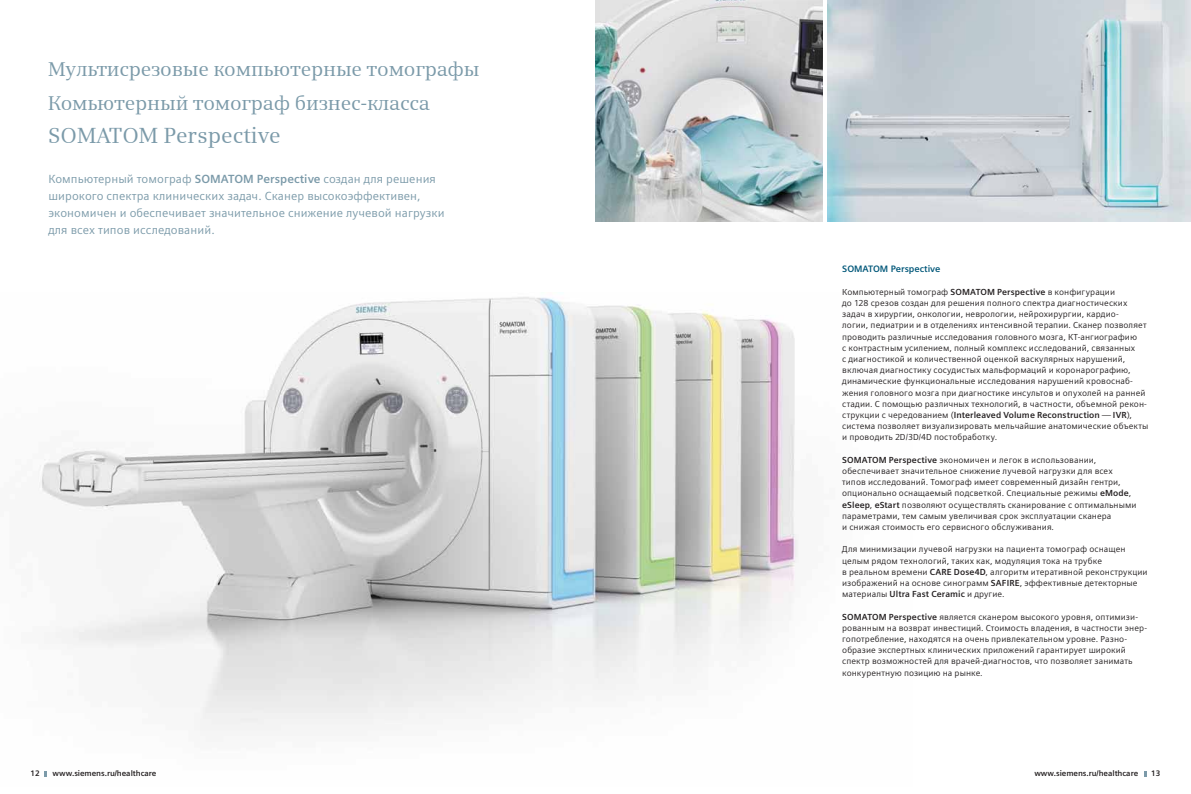
<style>
.page{position:relative;width:1191px;height:794px;background:#fff}
.page>*{position:absolute;margin:0;border:0;box-sizing:border-box;transform-origin:0 0}
.t1{font:22px "Siemens Serif";color:#7b9aa9}
.t2{font:20px/33.6px "Siemens Serif";letter-spacing:-.01em;color:#7b9aa9}
.t3{font:11.8px/17px "Siemens Sans";letter-spacing:.005em;color:#7b9aa9}
.t4{font:700 9.3px "Siemens Sans";color:#005779}
.t5{font:700 8.8px "Siemens Sans";letter-spacing:.005em;color:#231f20}
.t6{font:8.7px/11.2px "Siemens Sans";letter-spacing:.005em;color:#231f20}
.t7{font:700 8px "Siemens Sans";letter-spacing:-.005em;color:#231f20}
.s1{font-weight:700}
.s2{font-weight:700;font-size:8.8px}
.s3{font-weight:400;font-size:8.7px}
</style>
<div class="page">
<img style="left:39px;top:297px;width:759px;height:480px">
<img style="left:828px;top:0;width:363px;height:222px">
<img style="left:595px;top:0;width:227px;height:222px">
<svg style="left:44px;top:771px;width:3px;height:5px"></svg>
<h2 class="t2" style="left:48px;top:52px;width:433px">Мультисрезовые компьютерные томографы<br>Комьютерный томограф бизнес-класса</h2>
<h1 class="t1" style="left:48px;top:123px;width:234px">SOMATOM Perspective</h1>
<h3 class="t3" style="left:48px;top:170px;width:398px">Компьютерный томограф <span class="s1">SOMATOM Perspective</span> создан для решения широкого спектра клинических задач. Сканер высокоэффективен, экономичен и обеспечивает значительное снижение лучевой нагрузки для всех типов исследований.</h3>
<p class="t4" style="left:842px;top:264px;width:100px">SOMATOM Perspective</p>
<p class="t6" style="left:842px;top:286px;width:306px">Компьютерный томограф <span class="s2">SOMATOM Perspective</span> в конфигурации<br>до 128 срезов создан для решения полного спектра диагностических задач в хирургии, онкологии, неврологии, нейрохирургии, кардио‑ логии, педиатрии и в отделениях интенсивной терапии. Сканер позволяет проводить различные исследования головного мозга, КТ-ангиографию<br>с контрастным усилением, полный комплекс исследований, связанных<br>с диагностикой и количественной оценкой васкулярных нарушений, включая диагностику сосудистых мальформаций и коронарографию, динамические функциональные исследования нарушений кровоснаб‑ жения головного мозга при диагностике инсультов и опухолей на ранней стадии. С помощью различных технологий, в частности, объемной рекон‑</p>
<p class="t5" style="left:842px;top:410px;width:291px"><span class="s3">струкции с чередованием (</span>Interleaved Volume Reconstruction <span class="s3">—</span> IVR<span class="s3">),</span></p>
<p class="t6" style="left:842px;top:420px;width:308px">система позволяет визуализировать мельчайшие анатомические объекты и проводить 2D/3D/4D постобработку.</p>
<p class="t6" style="left:842px;top:454px;width:296px"><span class="s2">SOMATOM Perspective</span> экономичен и легок в использовании, обеспечивает значительное снижение лучевой нагрузки для всех типов исследований. Томограф имеет современный дизайн гентри, опционально оснащаемый подсветкой. Специальные режимы <span class="s2">eMode</span>, <span class="s2">eSleep</span>, <span class="s2">eStart</span> позволяют осуществлять сканирование с оптимальными параметрами, тем самым увеличивая срок эксплуатации сканера<br>и снижая стоимость его сервисного обслуживания.</p>
<p class="t6" style="left:842px;top:544px;width:307px">Для минимизации лучевой нагрузки на пациента томограф оснащен целым рядом технологий, таких как, модуляция тока на трубке<br>в реальном времени <span class="s2">CARE Dose4D</span>, алгоритм итеративной реконструкции изображений на основе синограмм <span class="s2">SAFIRE</span>, эффективные детекторные материалы <span class="s2">Ultra Fast Ceramic</span> и другие.</p>
<p class="t6" style="left:842px;top:611px;width:306px"><span class="s2">SOMATOM Perspective</span> является сканером высокого уровня, оптимизи‑ рованным на возврат инвестиций. Стоимость владения, в частности энер‑ гопотребление, находятся на очень привлекательном уровне. Разно‑ образие экспертных клинических приложений гарантирует широкий спектр возможностей для врачей-диагностов, что позволяет занимать конкурентную позицию на рынке.</p>
<p class="t7" style="left:30px;top:769px;width:11px">12</p>
<p class="t7" style="left:53px;top:769px;width:105px">www.siemens.ru/healthcare</p>
<p class="t7" style="left:1034px;top:769px;width:105px">www.siemens.ru/healthcare</p>
<p class="t7" style="left:1151px;top:769px;width:11px">13</p>
</div>
